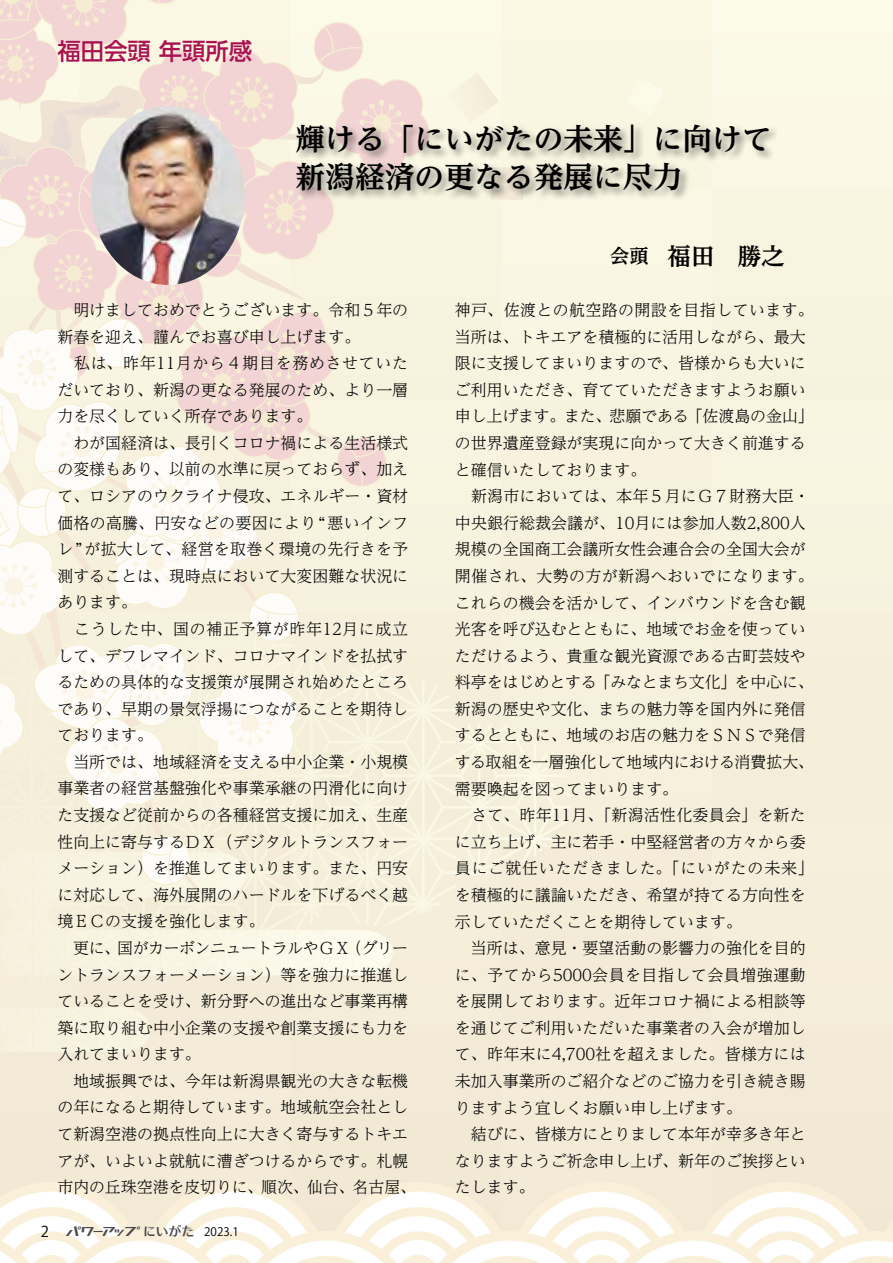
<style>
.page{position:relative;width:893px;height:1263px;background:#fff}
.page>*{position:absolute;margin:0;border:0;box-sizing:border-box;transform-origin:0 0}
.t1{font:700 29.7px/38.2px "UD Reimin Pr 6 N";color:#000}
.t2{font:500 23.4px "UD Shin Go Pr 6 N";color:#aa1151}
.t3{font:700 23.4px "UD Reimin Pr 6 N";color:#000}
.t4{font:300 15.9px/26.5px "UD Reimin Pr 6 N";color:#000}
.t5{font:12px "Gau Font Kana 0816";color:#4c4a4a}
.s1{font-size:19.2px}
.s2{font-family:"Koz Go Pr 6 N";font-size:14.85px;color:#000}
.s3{font-family:"UD Typos 515 Std";font-size:12.75px}
.s4{font-family:"Koz Go Pr 6 N";font-size:11.7px;color:#000}
</style>
<div class="page">
<div style="left:0;top:0;width:893px;height:1182px;background:#f6f0dc"></div>
<svg style="left:218px;top:627px;width:223px;height:354px;background:#f5efdb"></svg>
<svg style="left:0;top:975px;width:393px;height:77px;background:#f4edd9"></svg>
<svg style="left:0;top:852px;width:393px;height:123px;background:#f7f2e0"></svg>
<div style="left:0;top:816px;width:218px;height:93px;background:#f6f1dd"></div>
<svg style="left:0;top:0;width:430px;height:816px"></svg>
<svg style="left:137px;top:832px;width:56px;height:56px"></svg>
<svg style="left:0;top:1182px;width:893px;height:81px"></svg>
<svg style="left:626px;top:77px;width:38px;height:39px"></svg>
<svg style="left:448px;top:72px;width:51px;height:50px;background:#f8f4e1"></svg>
<img style="left:91px;top:106px;width:153px;height:179px">
<div style="left:294px;top:122px;width:486px;height:79px;background:#000;opacity:.5"></div>
<h2 class="t2" style="left:57px;top:32px;width:196px">福田会頭 年頭所感</h2>
<h1 class="t1" style="left:296px;top:119px;width:478px">輝ける「にいがたの未来」に向けて新潟経済の更なる発展に尽力</h1>
<h2 class="t3" style="left:610px;top:237px;width:176px"><span class="s1">会頭　</span>福田　勝之</h2>
<p class="t4" style="left:57px;top:296px;width:360px">　明けましておめでとうございます。令和５年の新春を迎え、謹んでお喜び申し上げます。<br>　私は、昨年11月から４期目を務めさせていただいており、新潟の更なる発展のため、より一層力を尽くしていく所存であります。<br>　わが国経済は、長引くコロナ禍による生活様式の変様もあり、以前の水準に戻っておらず、加えて、ロシアのウクライナ侵攻、エネルギー・資材価格の高騰、円安などの要因により “悪いインフレ ”が拡大して、経営を取巻く環境の先行きを予測することは、現時点において大変困難な状況にあります。<br>　こうした中、国の補正予算が昨年12月に成立して、デフレマインド、コロナマインドを払拭するための具体的な支援策が展開され始めたところであり、早期の景気浮揚につながることを期待しております。<br>　当所では、地域経済を支える中小企業・小規模事業者の経営基盤強化や事業承継の円滑化に向けた支援など従前からの各種経営支援に加え、生産性向上に寄与するＤＸ（デジタルトランスフォーメーション）を推進してまいります。また、円安に対応して、海外展開のハードルを下げるべく越境ＥＣの支援を強化します。<br>　更に、国がカーボンニュートラルやＧＸ（グリーントランスフォーメーション）等を強力に推進していることを受け、新分野への進出など事業再構築に取り組む中小企業の支援や創業支援にも力を入れてまいります。<br>　地域振興では、今年は新潟県観光の大きな転機の年になると期待しています。地域航空会社として新潟空港の拠点性向上に大きく寄与するトキエアが、いよいよ就航に漕ぎつけるからです。札幌市内の丘珠空港を皮切りに、順次、仙台、名古屋、</p>
<p class="t4" style="left:455px;top:296px;width:360px">神戸、佐渡との航空路の開設を目指しています。当所は、トキエアを積極的に活用しながら、最大限に支援してまいりますので、皆様からも大いにご利用いただき、育てていただきますようお願い申し上げます。また、悲願である「佐渡島の金山」の世界遺産登録が実現に向かって大きく前進すると確信いたしております。<br>　新潟市においては、本年５月にＧ７財務大臣・中央銀行総裁会議が、10月には参加人数2,800人規模の全国商工会議所女性会連合会の全国大会が開催され、大勢の方が新潟へおいでになります。これらの機会を活かして、インバウンドを含む観光客を呼び込むとともに、地域でお金を使っていただけるよう、貴重な観光資源である古町芸妓や料亭をはじめとする「みなとまち文化」を中心に、新潟の歴史や文化、まちの魅力等を国内外に発信するとともに、地域のお店の魅力をＳＮＳで発信する取組を一層強化して地域内における消費拡大、需要喚起を図ってまいります。<br>　さて、昨年11月、「新潟活性化委員会」を新たに立ち上げ、主に若手・中堅経営者の方々から委員にご就任いただきました。「にいがたの未来」を積極的に議論いただき、希望が持てる方向性を示していただくことを期待しています。<br>　当所は、意見・要望活動の影響力の強化を目的に、予てから5000会員を目指して会員増強運動を展開しております。近年コロナ禍による相談等を通じてご利用いただいた事業者の入会が増加して、昨年末に4,700社を超えました。皆様方には未加入事業所のご紹介などのご協力を引き続き賜りますよう宜しくお願い申し上げます。<br>　結びに、皆様方にとりまして本年が幸多き年となりますようご祈念申し上げ、新年のご挨拶といたします。</p>
<p class="t5" style="left:41px;top:1225px;width:200px"><span class="s2">2</span> I0¥3YK <span class="s3">にいがた</span> <span class="s4">2023.1</span></p>
</div>
